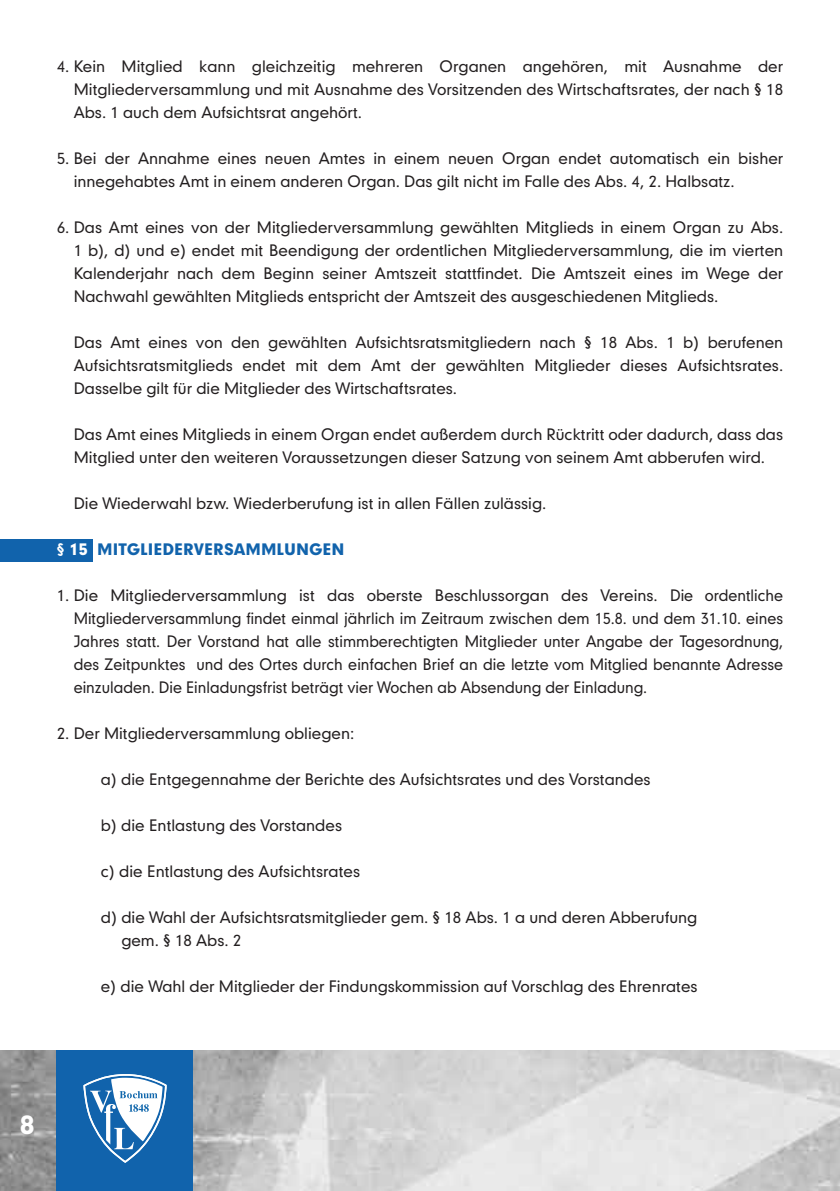
<style>
.page{position:relative;width:840px;height:1191px;background:#fff}
.page>*{position:absolute;margin:0;border:0;box-sizing:border-box;transform-origin:0 0}
.t1{font:24px "Geometric 706 BT Black B";color:#fff}
.t2{font:15.2px/23px "Geometric 706 BT Medium B";color:#231f20;text-align:justify}
.t3{font:15.2px "Geometric 706 BT Black B";color:#1163ac}
.s1{color:#fff}
</style>
<div class="page">
<div style="left:0;top:539px;width:93px;height:22px;background:#1163ac"></div>
<img style="left:0;top:1050px;width:839px;height:141px">
<div style="left:57px;top:1050px;width:136px;height:141px;background:#1163ac"></div>
<svg style="left:83px;top:1074px;width:84px;height:89px"></svg>
<p class="t2" style="left:74px;top:54px;width:710px;text-indent:-17px">4. Kein Mitglied kann gleichzeitig mehreren Organen angehören, mit Ausnahme der Mitgliederversammlung und mit Ausnahme des Vorsitzenden des Wirtschaftsrates, der nach § 18<br>Abs. 1 auch dem Aufsichtsrat angehört.</p>
<p class="t2" style="left:74px;top:146px;width:710px;text-indent:-17px">5. Bei der Annahme eines neuen Amtes in einem neuen Organ endet automatisch ein bisher innegehabtes Amt in einem anderen Organ. Das gilt nicht im Falle des Abs. 4, 2. Halbsatz.</p>
<p class="t2" style="left:74px;top:215px;width:710px;text-indent:-17px">6. Das Amt eines von der Mitgliederversammlung gewählten Mitglieds in einem Organ zu Abs.<br>1 b), d) und e) endet mit Beendigung der ordentlichen Mitgliederversammlung, die im vierten Kalenderjahr nach dem Beginn seiner Amtszeit stattfindet. Die Amtszeit eines im Wege der Nachwahl gewählten Mitglieds entspricht der Amtszeit des ausgeschiedenen Mitglieds.</p>
<p class="t2" style="left:74px;top:330px;width:710px">Das Amt eines von den gewählten Aufsichtsratsmitgliedern nach § 18 Abs. 1 b) berufenen Aufsichtsratsmitglieds endet mit dem Amt der gewählten Mitglieder dieses Aufsichtsrates.<br>Dasselbe gilt für die Mitglieder des Wirtschaftsrates.</p>
<p class="t2" style="left:74px;top:422px;width:710px">Das Amt eines Mitglieds in einem Organ endet außerdem durch Rücktritt oder dadurch, dass das<br>Mitglied unter den weiteren Voraussetzungen dieser Satzung von seinem Amt abberufen wird.</p>
<p class="t2" style="left:74px;top:491px;width:474px">Die Wiederwahl bzw. Wiederberufung ist in allen Fällen zulässig.</p>
<p class="t3" style="left:57px;top:539px;width:289px"><span class="s1">§ 15</span> MITGLIEDERVERSAMMLUNGEN</p>
<p class="t2" style="left:74px;top:583px;width:710px;text-indent:-17px">1. Die Mitgliederversammlung ist das oberste Beschlussorgan des Vereins. Die ordentliche Mitgliederversammlung findet einmal jährlich im Zeitraum zwischen dem 15.8. und dem 31.10. eines Jahres statt. Der Vorstand hat alle stimmberechtigten Mitglieder unter Angabe der Tagesordnung, des Zeitpunktes und des Ortes durch einfachen Brief an die letzte vom Mitglied benannte Adresse einzuladen. Die Einladungsfrist beträgt vier Wochen ab Absendung der Einladung.</p>
<p class="t2" style="left:57px;top:721px;width:299px">2. Der Mitgliederversammlung obliegen:</p>
<p class="t2" style="left:101px;top:767px;width:551px">a) die Entgegennahme der Berichte des Aufsichtsrates und des Vorstandes</p>
<p class="t2" style="left:101px;top:813px;width:243px">b) die Entlastung des Vorstandes</p>
<p class="t2" style="left:101px;top:859px;width:261px">c) die Entlastung des Aufsichtsrates</p>
<p class="t2" style="left:121px;top:905px;width:577px;text-indent:-21px">d) die Wahl der Aufsichtsratsmitglieder gem. § 18 Abs. 1 a und deren Abberufung gem. § 18 Abs. 2</p>
<p class="t2" style="left:101px;top:974px;width:598px">e) die Wahl der Mitglieder der Findungskommission auf Vorschlag des Ehrenrates</p>
<h1 class="t1" style="left:20px;top:1108px;width:16px">8</h1>
</div>
